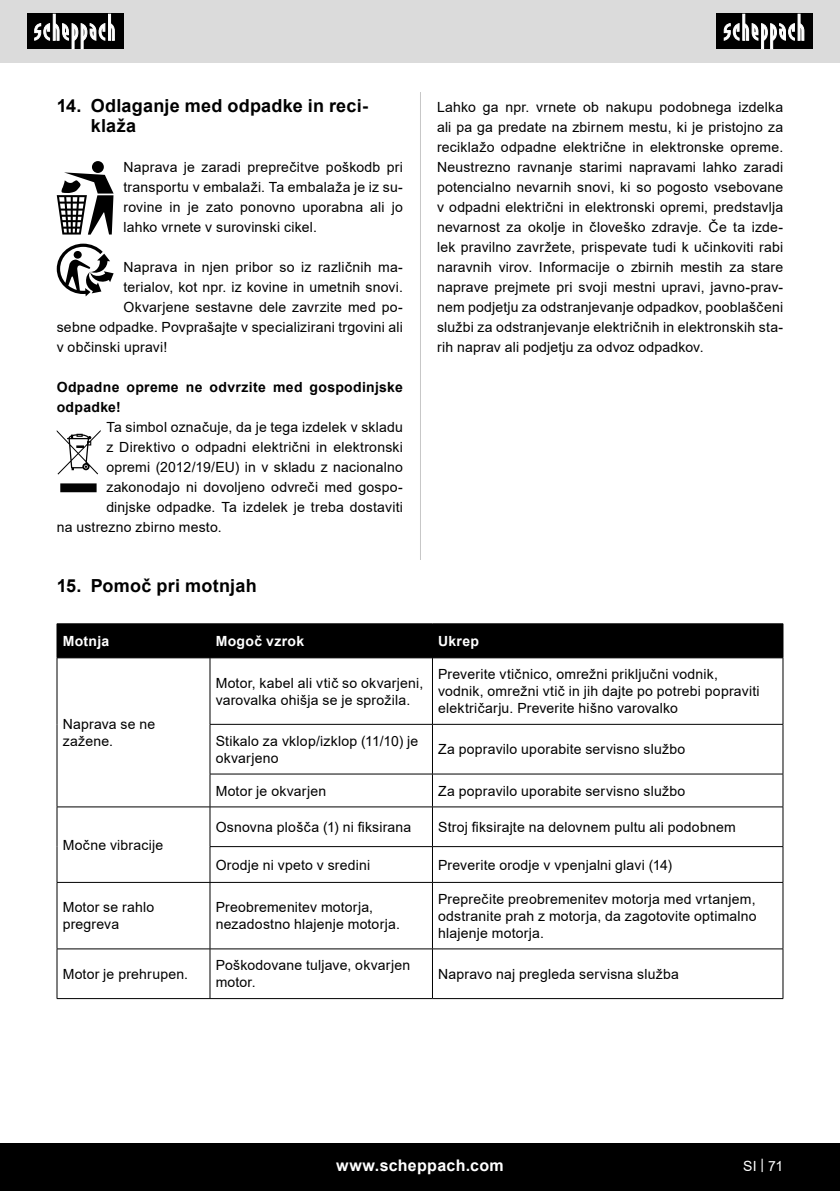
<style>
.page{position:relative;width:840px;height:1191px;background:#fff}
.page>*{position:absolute;margin:0;border:0;box-sizing:border-box;transform-origin:0 0}
.t1{font:700 18px/20px "Arial";letter-spacing:.015em;color:#000}
.t2{font:700 16px "Arial";letter-spacing:.02em;color:#fff}
.Basiseinstellung{font:14px/20px "Arial";letter-spacing:.015em;color:#000}
.Grundtext_Bold{font:700 14px/20px "Arial";letter-spacing:.025em;color:#000}
.t3{font:700 14px "Arial";letter-spacing:.025em;color:#fff}
.t4{font:14px "Arial";color:#fff}
</style>
<div class="page">
<div style="left:0;top:0;width:839px;height:63px;background:#dbdbdb"></div>
<div style="left:0;top:1143px;width:839px;height:48px;background:#000"></div>
<div style="left:716px;top:14px;width:96px;height:35px;background:#000"></div>
<svg style="left:723px;top:14px;width:81px;height:35px"></svg>
<hr style="left:420px;top:92px;width:1px;height:1025px;background:#c7c7c7">
<div style="left:92px;top:161px;width:12px;height:12px;background:#000;border-radius:50%"></div>
<svg style="left:57px;top:172px;width:57px;height:63px"></svg>
<svg style="left:57px;top:244px;width:57px;height:52px"></svg>
<svg style="left:57px;top:430px;width:44px;height:62px"></svg>
<div style="left:57px;top:560px;width:725px;height:557px;background:#fff"></div>
<div style="left:58px;top:624px;width:724px;height:33px;background:#000"></div>
<hr style="left:57px;top:623px;width:153px;height:1px;background:#000">
<hr style="left:57px;top:624px;width:1px;height:33px;background:#000">
<hr style="left:210px;top:623px;width:222px;height:1px;background:#000">
<hr style="left:209px;top:624px;width:1px;height:33px;background:#000">
<hr style="left:432px;top:623px;width:350px;height:1px;background:#000">
<hr style="left:432px;top:624px;width:1px;height:33px;background:#000">
<hr style="left:782px;top:624px;width:1px;height:33px;background:#000">
<hr style="left:57px;top:657px;width:153px;height:1px;background:#000">
<hr style="left:57px;top:658px;width:1px;height:66px;background:#000">
<hr style="left:57px;top:724px;width:1px;height:50px;background:#000">
<hr style="left:57px;top:774px;width:1px;height:32px;background:#000">
<hr style="left:210px;top:657px;width:222px;height:1px;background:#000">
<hr style="left:209px;top:658px;width:1px;height:66px;background:#000">
<hr style="left:432px;top:657px;width:350px;height:1px;background:#000">
<hr style="left:432px;top:658px;width:1px;height:66px;background:#000">
<hr style="left:782px;top:658px;width:1px;height:66px;background:#000">
<hr style="left:210px;top:724px;width:222px;height:1px;background:#000">
<hr style="left:209px;top:724px;width:1px;height:49px;background:#000">
<hr style="left:432px;top:724px;width:350px;height:1px;background:#000">
<hr style="left:432px;top:724px;width:1px;height:49px;background:#000">
<hr style="left:782px;top:724px;width:1px;height:49px;background:#000">
<hr style="left:210px;top:773px;width:222px;height:1px;background:#000">
<hr style="left:209px;top:774px;width:1px;height:32px;background:#000">
<hr style="left:432px;top:773px;width:350px;height:1px;background:#000">
<hr style="left:432px;top:774px;width:1px;height:32px;background:#000">
<hr style="left:782px;top:774px;width:1px;height:32px;background:#000">
<hr style="left:57px;top:806px;width:153px;height:1px;background:#000">
<hr style="left:57px;top:807px;width:1px;height:39px;background:#000">
<hr style="left:57px;top:846px;width:1px;height:36px;background:#000">
<hr style="left:210px;top:806px;width:222px;height:1px;background:#000">
<hr style="left:209px;top:807px;width:1px;height:39px;background:#000">
<hr style="left:432px;top:806px;width:350px;height:1px;background:#000">
<hr style="left:432px;top:807px;width:1px;height:39px;background:#000">
<hr style="left:782px;top:807px;width:1px;height:39px;background:#000">
<hr style="left:210px;top:846px;width:222px;height:1px;background:#000">
<hr style="left:209px;top:847px;width:1px;height:35px;background:#000">
<hr style="left:432px;top:846px;width:350px;height:1px;background:#000">
<hr style="left:432px;top:847px;width:1px;height:35px;background:#000">
<hr style="left:782px;top:847px;width:1px;height:35px;background:#000">
<hr style="left:57px;top:882px;width:153px;height:1px;background:#000">
<hr style="left:57px;top:882px;width:1px;height:66px;background:#000">
<hr style="left:210px;top:882px;width:222px;height:1px;background:#000">
<hr style="left:209px;top:882px;width:1px;height:66px;background:#000">
<hr style="left:432px;top:882px;width:350px;height:1px;background:#000">
<hr style="left:432px;top:882px;width:1px;height:66px;background:#000">
<hr style="left:782px;top:882px;width:1px;height:66px;background:#000">
<hr style="left:57px;top:948px;width:153px;height:1px;background:#000">
<hr style="left:57px;top:949px;width:1px;height:49px;background:#000">
<hr style="left:210px;top:948px;width:222px;height:1px;background:#000">
<hr style="left:209px;top:949px;width:1px;height:49px;background:#000">
<hr style="left:432px;top:948px;width:350px;height:1px;background:#000">
<hr style="left:432px;top:949px;width:1px;height:49px;background:#000">
<hr style="left:782px;top:949px;width:1px;height:49px;background:#000">
<hr style="left:57px;top:998px;width:153px;height:1px;background:#000">
<hr style="left:210px;top:998px;width:222px;height:1px;background:#000">
<hr style="left:432px;top:998px;width:350px;height:1px;background:#000">
<div style="left:27px;top:14px;width:96px;height:35px;background:#000"></div>
<svg style="left:34px;top:14px;width:81px;height:35px"></svg>
<p class="t1" style="left:91px;top:96px;width:278px;text-indent:-34px">14. Odlaganje med odpadke in reci&shy;klaža</p>
<p class="Basiseinstellung" style="left:123px;top:157px;width:281px;text-align:justify">Naprava je zaradi preprečitve poškodb pri transportu v embalaži. Ta embalaža je iz su&shy;rovine in je zato ponovno uporabna ali jo lahko vrnete v surovinski cikel.</p>
<p class="Basiseinstellung" style="left:123px;top:257px;width:281px">Naprava in njen pribor so iz različnih ma-</p>
<p class="Basiseinstellung" style="left:123px;top:277px;width:281px">terialov, kot npr. iz kovine in umetnih snovi.</p>
<p class="Basiseinstellung" style="left:123px;top:297px;width:281px">Okvarjene sestavne dele zavrzite med po-</p>
<p class="Basiseinstellung" style="left:57px;top:317px;width:347px">sebne odpadke. Povprašajte v specializirani trgovini ali</p>
<p class="Basiseinstellung" style="left:57px;top:337px;width:112px">v občinski upravi!</p>
<p class="Grundtext_Bold" style="left:57px;top:377px;width:347px">Odpadne opreme ne odvrzite med gospodinjske odpadke!</p>
<p class="Basiseinstellung" style="left:106px;top:417px;width:298px">Ta simbol označuje, da je tega izdelek v skladu</p>
<p class="Basiseinstellung" style="left:106px;top:437px;width:298px">z Direktivo o odpadni električni in elektronski</p>
<p class="Basiseinstellung" style="left:106px;top:457px;width:298px">opremi (2012/19/EU) in v skladu z nacionalno</p>
<p class="Basiseinstellung" style="left:106px;top:477px;width:298px">zakonodajo ni dovoljeno odvreči med gospo-</p>
<p class="Basiseinstellung" style="left:106px;top:497px;width:298px">dinjske odpadke. Ta izdelek je treba dostaviti</p>
<p class="Basiseinstellung" style="left:57px;top:517px;width:166px">na ustrezno zbirno mesto.</p>
<p class="Basiseinstellung" style="left:437px;top:97px;width:347px;text-align:justify">Lahko ga npr. vrnete ob nakupu podobnega izdelka ali pa ga predate na zbirnem mestu, ki je pristojno za reciklažo odpadne električne in elektronske opreme.<br>Neustrezno ravnanje starimi napravami lahko zaradi potencialno nevarnih snovi, ki so pogosto vsebovane v odpadni električni in elektronski opremi, predstavlja nevarnost za okolje in človeško zdravje. Če ta izde&shy;lek pravilno zavržete, prispevate tudi k učinkoviti rabi naravnih virov. Informacije o zbirnih mestih za stare naprave prejmete pri svoji mestni upravi, javno-prav&shy;nem podjetju za odstranjevanje odpadkov, pooblaščeni službi za odstranjevanje električnih in elektronskih sta&shy;rih naprav ali podjetju za odvoz odpadkov.</p>
<p class="t1" style="left:57px;top:576px;width:201px">15. Pomoč pri motnjah</p>
<p class="t3" style="left:63px;top:631px;width:48px">Motnja</p>
<p class="t3" style="left:215px;top:631px;width:90px">Mogoč vzrok</p>
<p class="t3" style="left:438px;top:631px;width:42px">Ukrep</p>
<p class="Basiseinstellung" style="left:63px;top:715px;width:94px;line-height:16.8px">Naprava se ne zažene.</p>
<p class="Basiseinstellung" style="left:63px;top:834px;width:102px">Močne vibracije</p>
<p class="Basiseinstellung" style="left:215px;top:674px;width:209px;line-height:16.8px">Motor, kabel ali vtič so okvarjeni, varovalka ohišja se je sprožila.</p>
<p class="Basiseinstellung" style="left:438px;top:666px;width:323px;line-height:16.8px">Preverite vtičnico, omrežni priključni vodnik, vodnik, omrežni vtič in jih dajte po potrebi popraviti električarju. Preverite hišno varovalko</p>
<p class="Basiseinstellung" style="left:215px;top:732px;width:204px;line-height:16.8px">Stikalo za vklop/izklop (11/10) je okvarjeno</p>
<p class="Basiseinstellung" style="left:438px;top:739px;width:248px">Za popravilo uporabite servisno službo</p>
<p class="Basiseinstellung" style="left:215px;top:780px;width:112px">Motor je okvarjen</p>
<p class="Basiseinstellung" style="left:438px;top:780px;width:248px">Za popravilo uporabite servisno službo</p>
<p class="Basiseinstellung" style="left:215px;top:817px;width:197px">Osnovna plošča (1) ni fiksirana</p>
<p class="Basiseinstellung" style="left:438px;top:817px;width:299px">Stroj fiksirajte na delovnem pultu ali podobnem</p>
<p class="Basiseinstellung" style="left:215px;top:854px;width:156px">Orodje ni vpeto v sredini</p>
<p class="Basiseinstellung" style="left:438px;top:854px;width:235px">Preverite orodje v vpenjalni glavi (14)</p>
<p class="Basiseinstellung" style="left:63px;top:899px;width:93px;line-height:16.8px">Motor se rahlo pregreva</p>
<p class="Basiseinstellung" style="left:215px;top:899px;width:186px;line-height:16.8px">Preobremenitev motorja, nezadostno hlajenje motorja.</p>
<p class="Basiseinstellung" style="left:438px;top:889px;width:319px">Preprečite preobremenitev motorja med vrtanjem,</p>
<p class="Basiseinstellung" style="left:438px;top:907px;width:320px;line-height:16.8px">odstranite prah z motorja, da zagotovite optimalno hlajenje motorja.</p>
<p class="Basiseinstellung" style="left:63px;top:963px;width:127px">Motor je prehrupen.</p>
<p class="Basiseinstellung" style="left:215px;top:957px;width:196px;line-height:16.8px">Poškodovane tuljave, okvarjen motor.</p>
<p class="Basiseinstellung" style="left:438px;top:963px;width:242px">Napravo naj pregleda servisna služba</p>
<p class="t2" style="left:336px;top:1154px;width:169px">www.scheppach.com</p>
<p class="t4" style="left:742px;top:1156px;width:41px">SI | 71</p>
</div>
